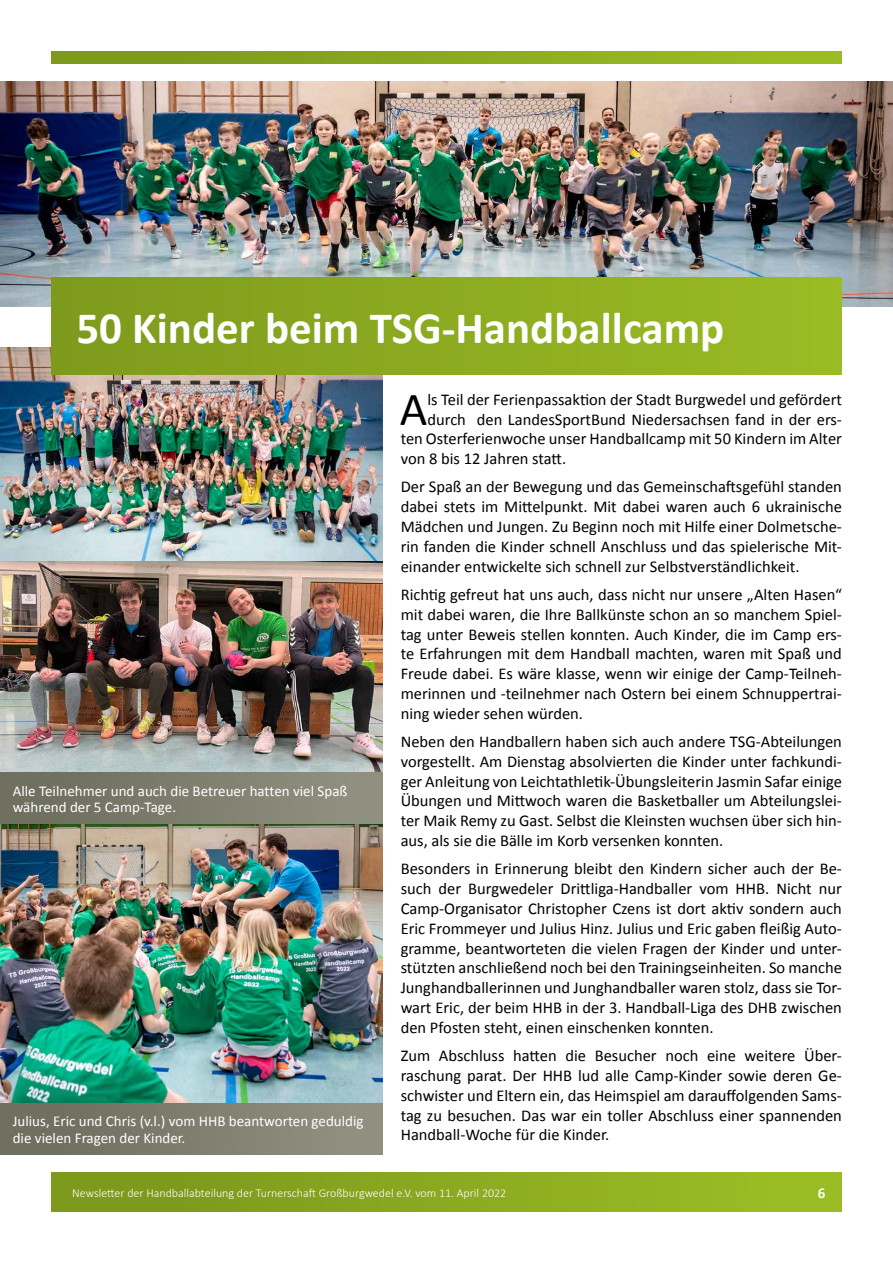
<style>
.page{position:relative;width:893px;height:1263px;background:#fff}
.page>*{position:absolute;margin:0;border:0;box-sizing:border-box;transform-origin:0 0}
.t1{font:47.7px "Calibri";color:#000}
.t2{font:700 45px "Calibri";color:#fff}
.t3{font:16.5px/19.8px "Calibri";color:#000;text-align:justify}
.t4{font:15px/16.5px "Calibri";color:#fff}
.t5{font:700 15px "Calibri";color:#fff}
.t6{font:300 12px "Calibri";color:#fff}
</style>
<div class="page">
<svg style="left:51px;top:51px;width:791px;height:13px;background:#8aa920"></svg>
<div style="left:51px;top:1172px;width:791px;height:40px;background:linear-gradient(to right,#7a951c,#9cbe24)"></div>
<img style="left:0;top:82px;width:893px;height:224px">
<img style="left:0;top:824px;width:383px;height:279px">
<img style="left:0;top:348px;width:383px;height:425px">
<div style="left:0;top:1103px;width:383px;height:51px;background:linear-gradient(to right,#6c6c5c,#929282)"></div>
<div style="left:0;top:773px;width:383px;height:51px;background:linear-gradient(to right,#6c6c5c,#929282)"></div>
<div style="left:51px;top:277px;width:791px;height:97px;background:linear-gradient(to right,#7e9a1d,#9abc24)"></div>
<h2 class="t2" style="left:76px;top:296px;width:649px">50 Kinder beim TSG-Handballcamp</h2>
<p class="t4" style="left:13px;top:782px;width:336px">Alle Teilnehmer und auch die Betreuer hatten viel Spaß während der 5 Camp-Tage.</p>
<p class="t4" style="left:13px;top:1113px;width:352px">Julius, Eric und Chris (v.l.) vom HHB beantworten geduldig die vielen Fragen der Kinder.</p>
<h1 class="t1" style="left:400px;top:376px;width:29px">A</h1>
<p class="t3" style="left:427px;top:389px;width:416px">ls Teil der Ferienpassaktion der Stadt Burgwedel und gefördert</p>
<p class="t3" style="left:427px;top:409px;width:416px">durch den LandesSportBund Niedersachsen fand in der ers-</p>
<p class="t3" style="left:401px;top:428px;width:443px">ten Osterferienwoche unser Handballcamp mit 50 Kindern im Alter</p>
<p class="t3" style="left:401px;top:448px;width:167px">von 8 bis 12 Jahren statt.</p>
<p class="t3" style="left:401px;top:477px;width:443px">Der Spaß an der Bewegung und das Gemeinschaftsgefühl standen dabei stets im Mittelpunkt. Mit dabei waren auch 6 ukrainische Mädchen und Jungen. Zu Beginn noch mit Hilfe einer Dolmetsche&shy;rin fanden die Kinder schnell Anschluss und das spielerische Mit&shy;einander entwickelte sich schnell zur Selbstverständlichkeit.</p>
<p class="t3" style="left:401px;top:584px;width:443px">Richtig gefreut hat uns auch, dass nicht nur unsere „Alten Hasen“ mit dabei waren, die Ihre Ballkünste schon an so manchem Spiel&shy;tag unter Beweis stellen konnten. Auch Kinder, die im Camp ers&shy;te Erfahrungen mit dem Handball machten, waren mit Spaß und Freude dabei. Es wäre klasse, wenn wir einige der Camp-Teilneh&shy;merinnen und -teilnehmer nach Ostern bei einem Schnuppertrai&shy;ning wieder sehen würden.</p>
<p class="t3" style="left:401px;top:731px;width:443px">Neben den Handballern haben sich auch andere TSG-Abteilungen vorgestellt. Am Dienstag absolvierten die Kinder unter fachkundi&shy;ger Anleitung von Leichtathletik-Übungsleiterin Jasmin Safar einige Übungen und Mittwoch waren die Basketballer um Abteilungslei&shy;ter Maik Remy zu Gast. Selbst die Kleinsten wuchsen über sich hin&shy;aus, als sie die Bälle im Korb versenken konnten.</p>
<p class="t3" style="left:401px;top:858px;width:443px">Besonders in Erinnerung bleibt den Kindern sicher auch der Be&shy;such der Burgwedeler Drittliga-Handballer vom HHB. Nicht nur Camp-Organisator Christopher Czens ist dort aktiv sondern auch Eric Frommeyer und Julius Hinz. Julius und Eric gaben fleißig Auto&shy;gramme, beantworteten die vielen Fragen der Kinder und unter&shy;stützten anschließend noch bei den Trainingseinheiten. So manche Junghandballerinnen und Junghandballer waren stolz, dass sie Tor&shy;wart Eric, der beim HHB in der 3. Handball-Liga des DHB zwischen den Pfosten steht, einen einschenken konnten.</p>
<p class="t3" style="left:401px;top:1045px;width:443px">Zum Abschluss hatten die Besucher noch eine weitere Über&shy;raschung parat. Der HHB lud alle Camp-Kinder sowie deren Ge&shy;schwister und Eltern ein, das Heimspiel am darauffolgenden Sams&shy;tag zu besuchen. Das war ein toller Abschluss einer spannenden Handball-Woche für die Kinder.</p>
<p class="t6" style="left:72px;top:1185px;width:436px">Newsletter der Handballabteilung der Turnerschaft Großburgwedel e.V. vom 11. April 2022</p>
<p class="t5" style="left:818px;top:1182px;width:9px">6</p>
</div>
